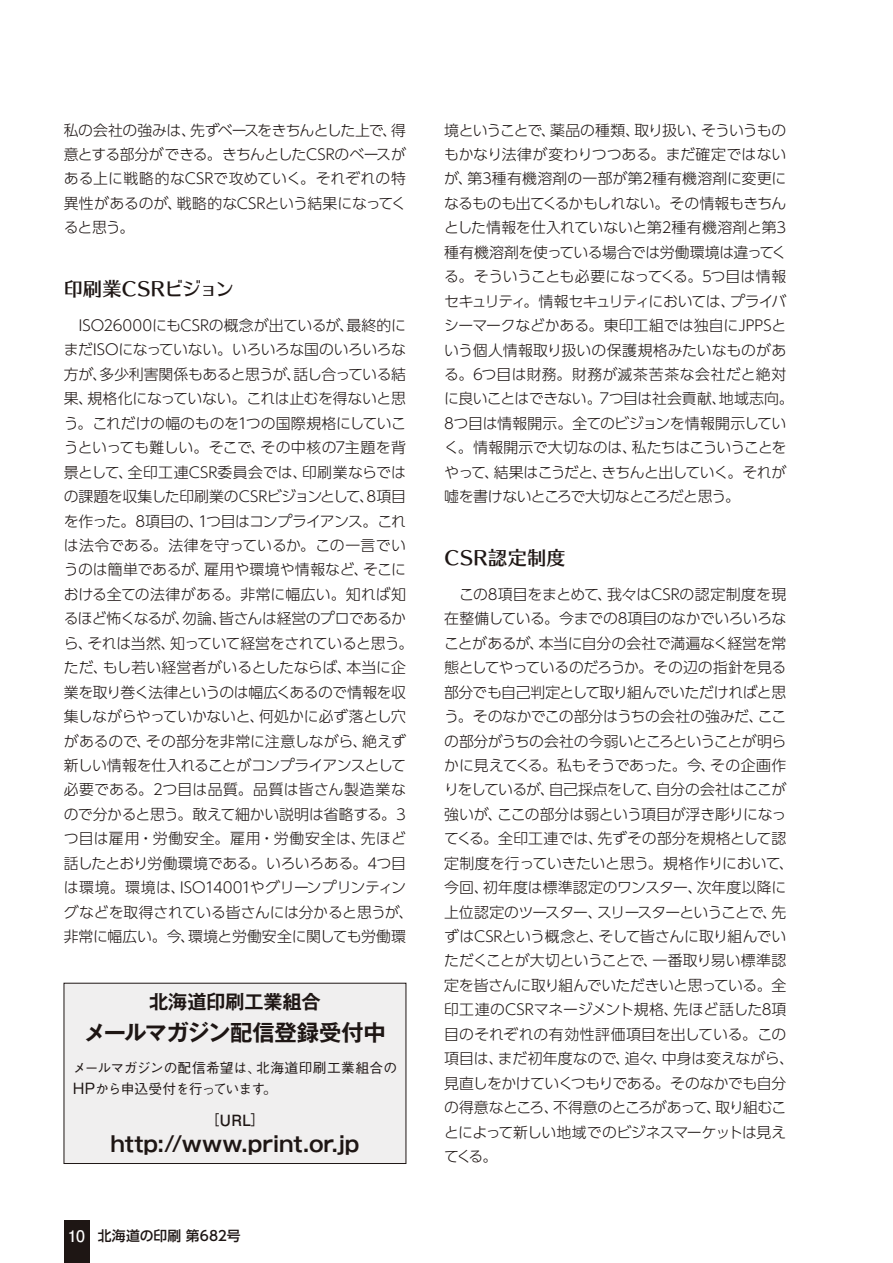
<style>
.page{position:relative;width:893px;height:1263px;background:#fff}
.page>*{position:absolute;margin:0;border:0;box-sizing:border-box;transform-origin:0 0}
.t1{font:22.35px "Gothic MB101 Pro De Bold 90 msp RKSJ H";letter-spacing:-.02em;color:#1e1614}
.t2{font:21.3px "Gothic MB101 Pro De Bold 90 msp RKSJ H";letter-spacing:-.005em;color:#1e1614}
.t3{font:19.2px "UD Typos 512 Std Regular 90 msp RKSJ H";color:#1e1614}
.t4{font:19.2px "Gothic MB101 Pro De Bold 90 msp RKSJ H";letter-spacing:-.005em;color:#1e1614}
.t5{font:15.45px "Futo Go B101 Pro Bold 90 msp RKSJ H";color:#1e1614}
.t6{font:14.85px/24.5px "UD Shin Go Pro Light 90 msp RKSJ H";letter-spacing:-.02em;color:#1e1614}
.t7{font:13.8px/21px "Gothic BBB Pro Medium 90 msp RKSJ H";letter-spacing:-.005em;color:#1e1614}
.t8{font:13.8px "UD Shin Go Pro Medium 90 msp RKSJ H";letter-spacing:.005em;color:#1e1614}
.s1{font-size:15.45px}
.s2{font-size:13.8px}
.s3{font-family:"Futo Go B101 Pro Bold 90 msp RKSJ H";font-size:15.9px;color:#fff}
</style>
<div class="page">
<div style="left:64px;top:1220px;width:25px;height:43px;background:#1e1614"></div>
<div style="left:64px;top:983px;width:342px;height:181px;background:#f0efef"></div>
<div style="left:64px;top:983px;width:342px;height:181px;border:1px solid #1e1614"></div>
<p class="t6" style="left:64px;top:120px;width:344px;text-align:justify">私の会社の強みは、先ずベースをきちんとした上で、得意とする部分ができる。きちんとしたCSRのベースがある上に戦略的なCSRで攻めていく。それぞれの特異性があるのが、戦略的なCSRという結果になってくると思う。</p>
<p class="t3" style="left:64px;top:282px;width:172px">印刷業CSRビジョン</p>
<p class="t6" style="left:64px;top:315px;width:351px;text-align:center">ISO26000にもCSRの概念が出ているが、最終的に<br>まだISOになっていない。いろいろな国のいろいろな方が、多少利害関係もあると思うが、話し合っている結果、規格化になっていない。これは止むを得ないと思う。これだけの幅のものを1つの国際規格にしていこうといっても難しい。そこで、その中核の7主題を背景として、全印工連CSR委員会では、印刷業ならではの課題を収集した印刷業のCSRビジョンとして、8項目を作った。8項目の、1つ目はコンプライアンス。これは法令である。法律を守っているか。この一言でいうのは簡単であるが、雇用や環境や情報など、そこにおける全ての法律がある。非常に幅広い。知れば知るほど怖くなるが、勿論、皆さんは経営のプロであるから、それは当然、知っていて経営をされていると思う。ただ、もし若い経営者がいるとしたならば、本当に企業を取り巻く法律というのは幅広くあるので情報を収集しながらやっていかないと、何処かに必ず落とし穴があるので、その部分を非常に注意しながら、絶えず新しい情報を仕入れることがコンプライアンスとして必要である。2つ目は品質。品質は皆さん製造業なので分かると思う。敢えて細かい説明は省略する。3つ目は雇用・労働安全。雇用・労働安全は、先ほど話したとおり労働環境である。いろいろある。4つ目は環境。環境は、ISO14001やグリーンプリンティングなどを取得されている皆さんには分かると思うが、非常に幅広い。今、環境と労働安全に関しても労働環</p>
<p class="t4" style="left:149px;top:995px;width:173px">北海道印刷工業組合</p>
<h1 class="t1" style="left:84px;top:1024px;width:303px">メールマガジン配信登録受付中</h1>
<p class="t7" style="left:73px;top:1059px;width:326px">メールマガジンの配信希望は、北海道印刷工業組合の<br><span class="s1">HP</span>から申込受付を行っています。</p>
<p class="t5" style="left:206px;top:1114px;width:60px"><span class="s2">［</span>URL<span class="s2">］</span></p>
<h2 class="t2" style="left:110px;top:1136px;width:251px">http://www.print.or.jp</h2>
<p class="t8" style="left:68px;top:1230px;width:174px"><span class="s3">10</span> 北海道の印刷 第682号</p>
<p class="t6" style="left:444px;top:120px;width:351px">境ということで、薬品の種類、取り扱い、そういうものもかなり法律が変わりつつある。まだ確定ではないが、第3種有機溶剤の一部が第2種有機溶剤に変更になるものも出てくるかもしれない。その情報もきちんとした情報を仕入れていないと第2種有機溶剤と第3種有機溶剤を使っている場合では労働環境は違ってくる。そういうことも必要になってくる。5つ目は情報セキュリティ。情報セキュリティにおいては、プライバシーマークなどかある。東印工組では独自にJPPSという個人情報取り扱いの保護規格みたいなものがある。6つ目は財務。財務が滅茶苦茶な会社だと絶対に良いことはできない。7つ目は社会貢献、地域志向。<br>8つ目は情報開示。全てのビジョンを情報開示していく。情報開示で大切なのは、私たちはこういうことをやって、結果はこうだと、きちんと出していく。それが嘘を書けないところで大切なところだと思う。</p>
<p class="t3" style="left:444px;top:550px;width:123px">CSR認定制度</p>
<p class="t6" style="left:444px;top:584px;width:351px;text-indent:15px">この8項目をまとめて、我々はCSRの認定制度を現在整備している。今までの8項目のなかでいろいろなことがあるが、本当に自分の会社で満遍なく経営を常態としてやっているのだろうか。その辺の指針を見る部分でも自己判定として取り組んでいただければと思う。そのなかでこの部分はうちの会社の強みだ、ここの部分がうちの会社の今弱いところということが明らかに見えてくる。私もそうであった。今、その企画作りをしているが、自己採点をして、自分の会社はここが強いが、ここの部分は弱という項目が浮き彫りになってくる。全印工連では、先ずその部分を規格として認定制度を行っていきたいと思う。規格作りにおいて、今回、初年度は標準認定のワンスター、次年度以降に上位認定のツースター、スリースターということで、先ずはCSRという概念と、そして皆さんに取り組んでいただくことが大切ということで、一番取り易い標準認定を皆さんに取り組んでいただきいと思っている。全印工連のCSRマネージメント規格、先ほど話した8項目のそれぞれの有効性評価項目を出している。この項目は、まだ初年度なので、追々、中身は変えながら、見直しをかけていくつもりである。そのなかでも自分の得意なところ、不得意のところがあって、取り組むことによって新しい地域でのビジネスマーケットは見えてくる。</p>
</div>
